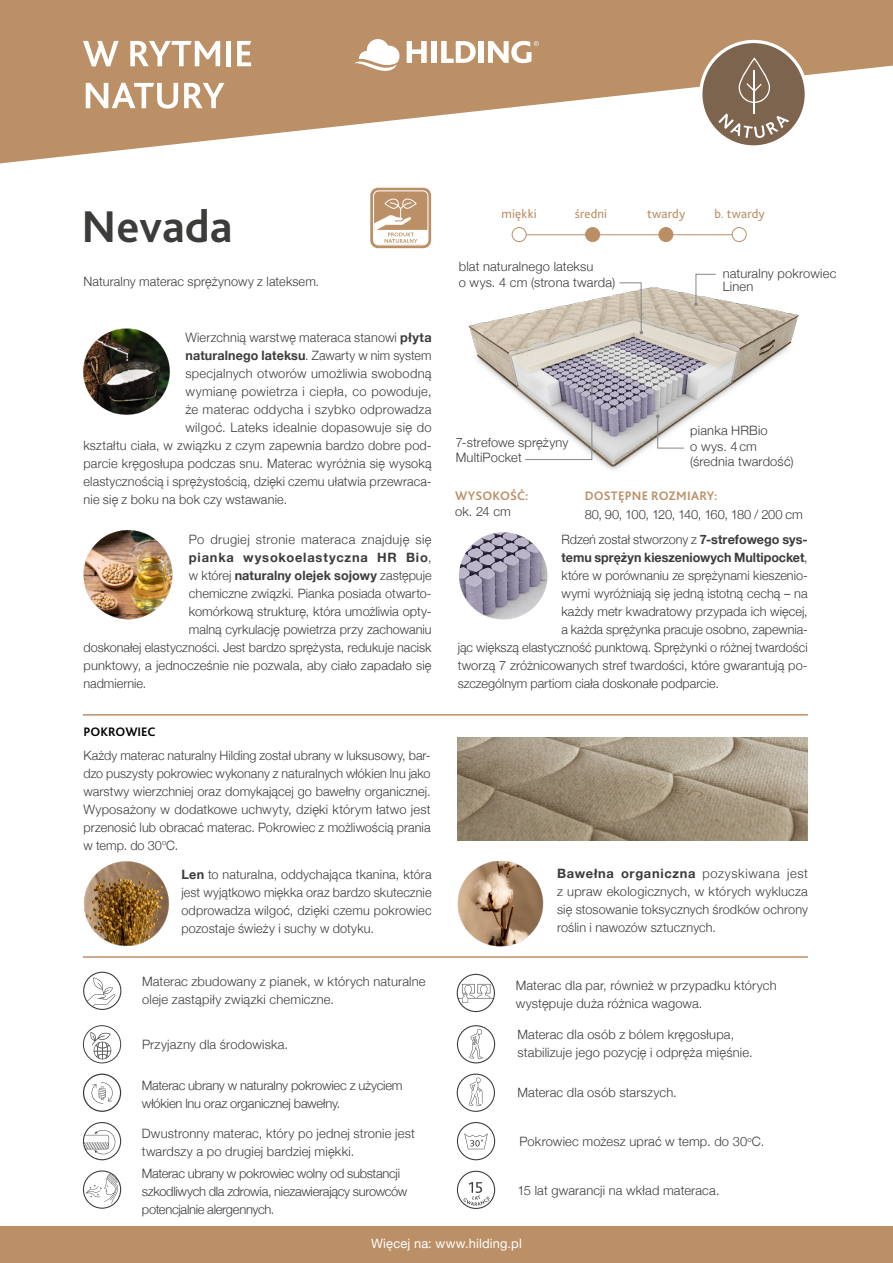
<style>
.page{position:relative;width:893px;height:1263px;background:#fff}
.page>*{position:absolute;margin:0;border:0;box-sizing:border-box;transform-origin:0 0}
.t1{font:700 46.5px "Bliss Pro";color:#3c3c3b}
.t2{font:300 12.9px/18px "Helvetica Neue";letter-spacing:.005em;color:#3c3c3b}
.t3{font:700 12.9px "Helvetica Neue";letter-spacing:.005em;color:#3c3c3b}
.t4{font:300 12.9px/18px "Helvetica Neue";letter-spacing:-.025em;color:#3c3c3b}
.t5{font:300 12.9px "Helvetica Neue";letter-spacing:.025em;color:#3c3c3b}
.t6{font:300 12.9px/18px "Helvetica Neue";letter-spacing:-.015em;color:#3c3c3b}
.t7{font:700 12.9px "Helvetica Neue";letter-spacing:.06em;color:#3c3c3b}
.t8{font:700 12.9px "Bliss Pro";letter-spacing:.015em;color:#bb9066}
.t9{font:12.9px "Bliss Pro";letter-spacing:.015em;color:#bc8f66}
.t10{font:12.9px "Helvetica Neue";letter-spacing:.015em;color:#fff}
.t11{font:700 12.9px "Bliss Pro";color:#000}
.s1{font-weight:700}
.s2{font-weight:300}
</style>
<div class="page">
<img style="left:83px;top:530px;width:90px;height:90px">
<img style="left:83px;top:328px;width:87px;height:87px">
<img style="left:468px;top:286px;width:331px;height:184px">
<div style="left:0;top:1226px;width:893px;height:37px;background:#bb9066"></div>
<hr style="left:83px;top:714px;width:725px;height:2px;background:#bb9066">
<hr style="left:83px;top:956px;width:725px;height:2px;background:#bb9066">
<img style="left:457px;top:737px;width:351px;height:103px">
<svg style="left:619px;top:282px;width:24px;height:52px"></svg>
<svg style="left:656px;top:414px;width:28px;height:35px"></svg>
<svg style="left:694px;top:274px;width:22px;height:32px"></svg>
<svg style="left:525px;top:375px;width:69px;height:85px"></svg>
<hr style="left:519px;top:234px;width:223px;height:1px;background:#bb8f66">
<div style="left:586px;top:228px;width:14px;height:14px;background:#bb8f66;border-radius:50%"></div>
<div style="left:585px;top:227px;width:15px;height:15px;border:1px solid #bb9066;border-radius:50%"></div>
<div style="left:512px;top:228px;width:14px;height:14px;background:#fff;border-radius:50%"></div>
<div style="left:512px;top:227px;width:15px;height:15px;border:1px solid #bb8f66;border-radius:50%"></div>
<div style="left:659px;top:228px;width:14px;height:14px;background:#bb8f66;border-radius:50%"></div>
<div style="left:658px;top:227px;width:15px;height:15px;border:1px solid #bb9066;border-radius:50%"></div>
<div style="left:732px;top:228px;width:14px;height:14px;background:#fff;border-radius:50%"></div>
<div style="left:732px;top:227px;width:15px;height:15px;border:1px solid #bb9066;border-radius:50%"></div>
<svg style="left:457px;top:1025px;width:38px;height:38px"></svg>
<svg style="left:83px;top:1170px;width:38px;height:39px"></svg>
<svg style="left:457px;top:1171px;width:38px;height:38px"></svg>
<svg style="left:457px;top:1122px;width:38px;height:38px"></svg>
<svg style="left:83px;top:1073px;width:38px;height:39px"></svg>
<svg style="left:83px;top:1122px;width:38px;height:38px"></svg>
<svg style="left:0;top:0;width:893px;height:163px;fill:#bb9066"></svg>
<svg style="left:407px;top:41px;width:19px;height:22px"></svg>
<div style="left:431px;top:41px;width:5px;height:22px;background:#fff"></div>
<svg style="left:441px;top:41px;width:35px;height:22px"></svg>
<div style="left:478px;top:41px;width:5px;height:22px;background:#fff"></div>
<svg style="left:354px;top:39px;width:45px;height:34px"></svg>
<svg style="left:488px;top:41px;width:51px;height:22px"></svg>
<svg style="left:83px;top:41px;width:36px;height:25px"></svg>
<svg style="left:130px;top:41px;width:90px;height:25px"></svg>
<div style="left:226px;top:41px;width:5px;height:25px;background:#fff"></div>
<svg style="left:237px;top:41px;width:14px;height:25px"></svg>
<svg style="left:86px;top:83px;width:92px;height:26px"></svg>
<svg style="left:184px;top:83px;width:41px;height:25px"></svg>
<svg style="left:699px;top:40px;width:109px;height:109px"></svg>
<svg style="left:83px;top:1025px;width:38px;height:38px"></svg>
<img style="left:84px;top:861px;width:85px;height:85px">
<img style="left:457px;top:860px;width:87px;height:87px">
<svg style="left:457px;top:974px;width:38px;height:38px"></svg>
<img style="left:459px;top:532px;width:88px;height:87px">
<svg style="left:457px;top:1073px;width:38px;height:39px"></svg>
<svg style="left:83px;top:972px;width:38px;height:38px"></svg>
<div style="left:370px;top:188px;width:61px;height:60px;background:#bb9066;border-radius:8px"></div>
<div style="left:373px;top:190px;width:55px;height:55px;border:1px solid #fff;border-radius:5px"></div>
<svg style="left:373px;top:199px;width:55px;height:47px"></svg>
<h1 class="t1" style="left:82px;top:198px;width:153px">Nevada</h1>
<p class="t9" style="left:502px;top:205px;width:37px">miękki</p>
<p class="t9" style="left:575px;top:205px;width:34px">średni</p>
<p class="t9" style="left:647px;top:205px;width:39px">twardy</p>
<p class="t9" style="left:714px;top:205px;width:52px">b. twardy</p>
<p class="t2" style="left:83px;top:271px;width:238px">Naturalny materac sprężynowy z lateksem.</p>
<p class="t2" style="left:459px;top:258px;width:158px;line-height:15.5px">blat naturalnego lateksu<br>o wys. 4 cm (strona twarda)</p>
<p class="t2" style="left:723px;top:266px;width:115px;line-height:13.2px">naturalny pokrowiec<br>Linen</p>
<p class="t2" style="left:185px;top:327px;width:248px">Wierzchnią warstwę materaca stanowi <span class="s1">płyta</span></p>
<p class="t3" style="left:185px;top:345px;width:248px">naturalnego lateksu<span class="s2">. Zawarty w nim system</span></p>
<p class="t2" style="left:185px;top:363px;width:248px">specjalnych otworów umożliwia swobodną</p>
<p class="t5" style="left:185px;top:380px;width:248px">wymianę powietrza i ciepła, co powoduje,</p>
<p class="t2" style="left:185px;top:399px;width:248px">że materac oddycha i szybko odprowadza</p>
<p class="t5" style="left:185px;top:416px;width:248px">wilgoć. Lateks idealnie dopasowuje się do</p>
<p class="t2" style="left:84px;top:435px;width:350px">kształtu ciała, w związku z czym zapewnia bardzo dobre pod-</p>
<p class="t2" style="left:84px;top:453px;width:350px">parcie kręgosłupa podczas snu. Materac wyróżnia się wysoką</p>
<p class="t2" style="left:84px;top:471px;width:350px">elastycznością i sprężystością, dzięki czemu ułatwia przewraca-</p>
<p class="t2" style="left:84px;top:489px;width:205px">nie się z boku na bok czy wstawanie.</p>
<p class="t8" style="left:455px;top:488px;width:75px">WYSOKOŚĆ:</p>
<p class="t2" style="left:455px;top:501px;width:58px">ok. 24 cm</p>
<p class="t2" style="left:456px;top:434px;width:114px;line-height:15.5px">7-strefowe sprężyny<br>MultiPocket</p>
<p class="t2" style="left:690px;top:422px;width:105px;line-height:15.5px">pianka HRBio<br>o wys. 4cm (średnia twardość)</p>
<p class="t8" style="left:585px;top:488px;width:134px">DOSTĘPNE ROZMIARY:</p>
<p class="t2" style="left:585px;top:505px;width:220px">80, 90, 100, 120, 140, 160, 180 / 200 cm</p>
<p class="t5" style="left:189px;top:529px;width:244px">Po drugiej stronie materaca znajduję się</p>
<p class="t7" style="left:189px;top:547px;width:244px">pianka wysokoelastyczna HR Bio<span class="s2">,</span></p>
<p class="t3" style="left:189px;top:565px;width:244px"><span class="s2">w której</span> naturalny olejek sojowy <span class="s2">zastępuje</span></p>
<p class="t2" style="left:189px;top:584px;width:244px">chemiczne związki. Pianka posiada otwarto-</p>
<p class="t2" style="left:189px;top:602px;width:244px">komórkową strukturę, która umożliwia opty-</p>
<p class="t2" style="left:189px;top:620px;width:244px">malną cyrkulację powietrza przy zachowaniu</p>
<p class="t2" style="left:84px;top:638px;width:350px">doskonałej elastyczności. Jest bardzo sprężysta, redukuje nacisk</p>
<p class="t2" style="left:84px;top:656px;width:350px">punktowy, a jednocześnie nie pozwala, aby ciało zapadało się</p>
<p class="t2" style="left:84px;top:674px;width:64px">nadmiernie.</p>
<p class="t11" style="left:84px;top:724px;width:74px">POKROWIEC</p>
<p class="t2" style="left:84px;top:745px;width:348px;text-align:justify">Każdy materac naturalny Hilding został ubrany w luksusowy, bar&shy;dzo puszysty pokrowiec wykonany z naturalnych włókien lnu jako warstwy wierzchniej oraz domykającej go bawełny organicznej.<br>Wyposażony w dodatkowe uchwyty, dzięki którym łatwo jest przenosić lub obracać materac. Pokrowiec z możliwością prania w temp. do 30<sup>o</sup>C.</p>
<p class="t2" style="left:181px;top:865px;width:252px;text-align:justify"><span class="s1">Len</span> to naturalna, oddychająca tkanina, która jest wyjątkowo miękka oraz bardzo skutecznie odprowadza wilgoć, dzięki czemu pokrowiec pozostaje świeży i suchy w dotyku.</p>
<p class="t2" style="left:142px;top:971px;width:285px">Materac zbudowany z pianek, w których naturalne oleje zastąpiły związki chemiczne.</p>
<p class="t2" style="left:142px;top:1035px;width:148px">Przyjazny dla środowiska.</p>
<p class="t6" style="left:142px;top:1075px;width:262px">Materac ubrany w naturalny pokrowiec z użyciem włókien lnu oraz organicznej bawełny.</p>
<p class="t2" style="left:142px;top:1124px;width:274px">Dwustronny materac, który po jednej stronie jest twardszy a po drugiej bardziej miękki.</p>
<p class="t4" style="left:142px;top:1163px;width:267px">Materac ubrany w pokrowiec wolny od substancji szkodliwych dla zdrowia, niezawierający surowców potencjalnie alergennych.</p>
<p class="t2" style="left:562px;top:530px;width:248px">Rdzeń został stworzony z <span class="s1">7-strefowego sys-</span></p>
<p class="t3" style="left:562px;top:547px;width:248px">temu sprężyn kieszeniowych Multipocket<span class="s2">,</span></p>
<p class="t2" style="left:562px;top:566px;width:248px">które w porównaniu ze sprężynami kieszenio-</p>
<p class="t2" style="left:562px;top:584px;width:248px">wymi wyróżniają się jedną istotną cechą – na</p>
<p class="t2" style="left:562px;top:602px;width:248px">każdy metr kwadratowy przypada ich więcej,</p>
<p class="t2" style="left:562px;top:620px;width:248px">a każda sprężynka pracuje osobno, zapewnia-</p>
<p class="t2" style="left:458px;top:638px;width:351px">jąc większą elastyczność punktową. Sprężynki o różnej twardości</p>
<p class="t2" style="left:458px;top:656px;width:351px">tworzą 7 zróżnicowanych stref twardości, które gwarantują po-</p>
<p class="t2" style="left:458px;top:674px;width:263px">szczególnym partiom ciała doskonałe podparcie.</p>
<p class="t2" style="left:557px;top:864px;width:252px;text-align:justify"><span class="s1">Bawełna organiczna</span> pozyskiwana jest z upraw ekologicznych, w których wyklucza się stosowanie toksycznych środków ochrony roślin i nawozów sztucznych.</p>
<p class="t2" style="left:516px;top:976px;width:262px">Materac dla par, również w przypadku których występuje duża różnica wagowa.</p>
<p class="t2" style="left:517px;top:1024px;width:237px">Materac dla osób z bólem kręgosłupa, stabilizuje jego pozycję i odpręża mięśnie.</p>
<p class="t2" style="left:517px;top:1082px;width:161px">Materac dla osób starszych.</p>
<p class="t2" style="left:520px;top:1132px;width:246px">Pokrowiec możesz uprać w temp. do 30<sup>o</sup>C.</p>
<p class="t2" style="left:517px;top:1180px;width:204px">15 lat gwarancji na wkład materaca.</p>
<p class="t10" style="left:371px;top:1234px;width:152px">Więcej na: www.hilding.pl</p>
</div>
